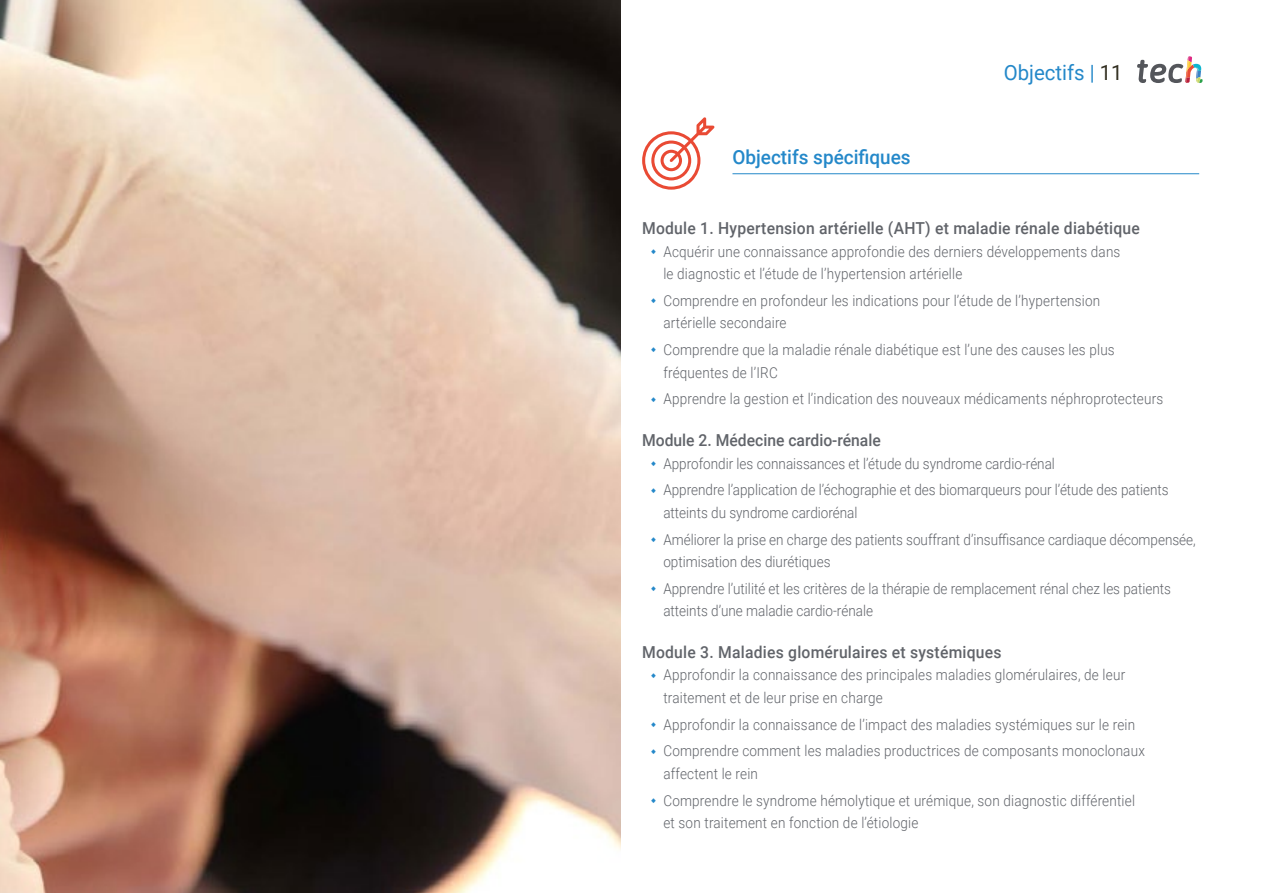
<style>
.page{position:relative;width:1263px;height:893px;background:#fff}
.page>*{position:absolute;margin:0;border:0;box-sizing:border-box;transform-origin:0 0}
.t1{font:21px "Roboto";color:#2488c9}
.t2{font:500 19.5px "Roboto";color:#2488c9}
.t3{font:500 16.5px "Roboto";letter-spacing:.015em;color:#61646a;scale:.95 1}
.t4{font:300 15px/26.7px "Roboto";letter-spacing:.015em;color:#61646a;scale:.9 1}
.s1{color:#312e20}
</style>
<div class="page">
<svg style="left:1137px;top:56px;width:65px;height:27px"></svg>
<img style="left:0;top:0;width:621px;height:893px">
<svg style="left:642px;top:117px;width:72px;height:73px"></svg>
<hr style="left:732px;top:173px;width:467px;height:1px;background:#2488c9">
<h2 class="t2" style="left:732px;top:144px;width:180px">Objectifs spécifiques</h2>
<h1 class="t1" style="left:1004px;top:57px;width:120px">Objectifs | <span class="s1">11</span></h1>
<p class="t3" style="left:642px;top:217px;width:525px">Module 1. Hypertension artérielle (AHT) et maladie rénale diabétique</p>
<p class="t4" style="left:663px;top:239px;width:509px;line-height:22.5px">Acquérir une connaissance approfondie des derniers développements dans le diagnostic et l’étude de l’hypertension artérielle</p>
<p class="t4" style="left:663px;top:289px;width:487px;line-height:22.5px">Comprendre en profondeur les indications pour l’étude de l’hypertension artérielle secondaire</p>
<p class="t4" style="left:663px;top:338px;width:503px;line-height:22.5px">Comprendre que la maladie rénale diabétique est l’une des causes les plus fréquentes de l’IRC</p>
<p class="t4" style="left:663px;top:385px;width:557px">Apprendre la gestion et l’indication des nouveaux médicaments néphroprotecteurs</p>
<p class="t3" style="left:642px;top:429px;width:253px">Module 2. Médecine cardio-rénale</p>
<p class="t4" style="left:663px;top:449px;width:563px">Approfondir les connaissances et l’étude du syndrome cardio-rénal<br>Apprendre l’application de l’échographie et des biomarqueurs pour l’étude des patients</p>
<p class="t4" style="left:663px;top:498px;width:593px">atteints du syndrome cardiorénal<br>Améliorer la prise en charge des patients souffrant d’insuffisance cardiaque décompensée,</p>
<p class="t4" style="left:663px;top:548px;width:566px">optimisation des diurétiques<br>Apprendre l’utilité et les critères de la thérapie de remplacement rénal chez les patients</p>
<p class="t4" style="left:663px;top:597px;width:234px">atteints d’une maladie cardio-rénale</p>
<p class="t3" style="left:642px;top:641px;width:380px">Module 3. Maladies glomérulaires et systémiques</p>
<p class="t4" style="left:663px;top:663px;width:515px;line-height:22.5px">Approfondir la connaissance des principales maladies glomérulaires, de leur traitement et de leur prise en charge</p>
<p class="t4" style="left:663px;top:710px;width:536px">Approfondir la connaissance de l’impact des maladies systémiques sur le rein<br>Comprendre comment les maladies productrices de composants monoclonaux</p>
<p class="t4" style="left:663px;top:760px;width:526px">affectent le rein<br>Comprendre le syndrome hémolytique et urémique, son diagnostic différentiel</p>
<p class="t4" style="left:663px;top:809px;width:285px">et son traitement en fonction de l’étiologie</p>
</div>
